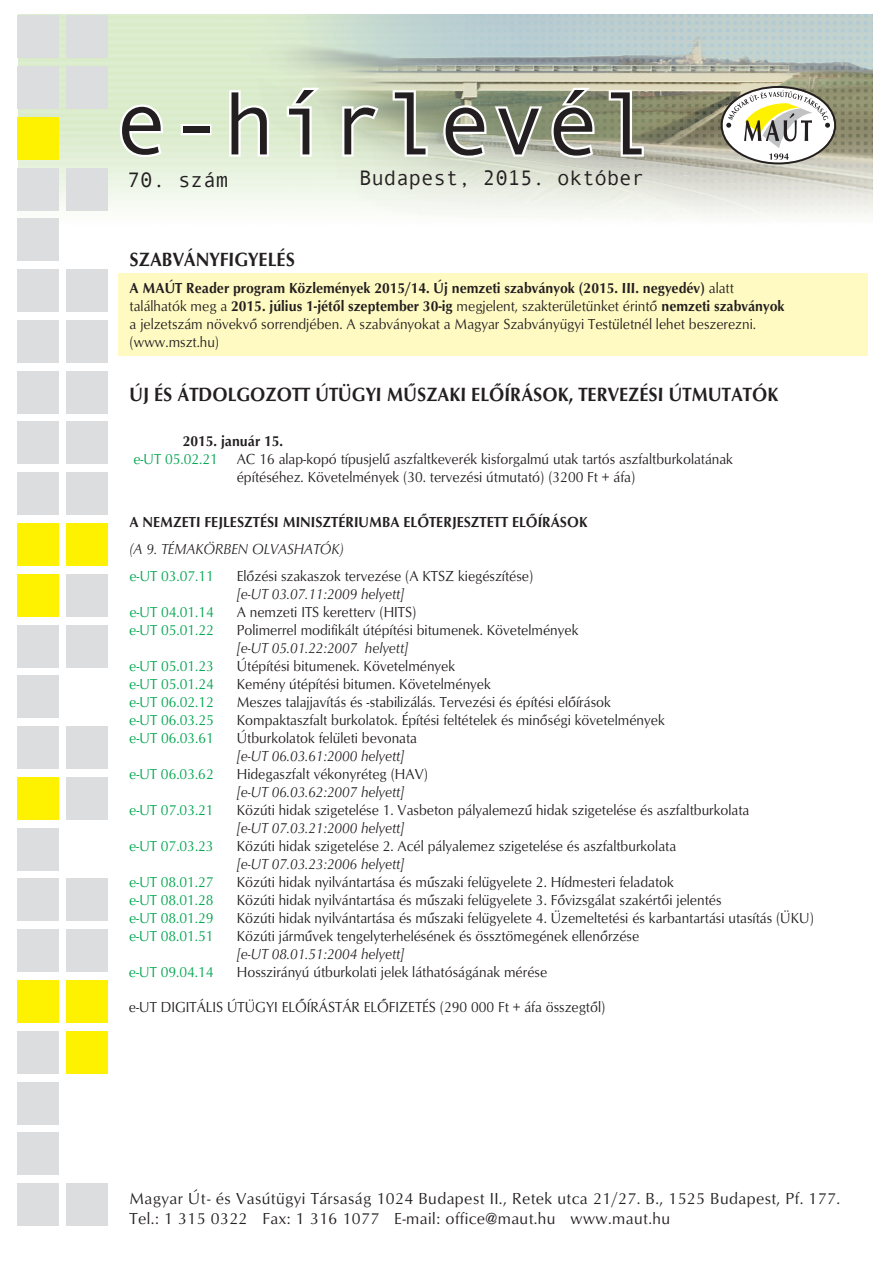
<style>
.page{position:relative;width:893px;height:1263px;background:#fff}
.page>*{position:absolute;margin:0;border:0;box-sizing:border-box;transform-origin:0 0}
.t1{font:21px "Andale Mono";letter-spacing:-.01em;color:#231f20}
.t2{font:19.8px "H Optim Bol DTC";color:#231f20;scale:.91 1}
.t3{font:16.5px/19.5px "H Optim Rom DTC";letter-spacing:.025em;color:#231f20}
.t4{font:15px/18px "H Optim Rom DTC";color:#231f20;scale:.93 1}
.t5{font:15px/18px "H Optim Bol DTC";color:#231f20;scale:.93 1}
.t6{font:15px "H Optim Rom Ita DTC";color:#231f20;scale:.93 1}
.t7{font:15px "H Optim Rom DTC";color:#00a650;scale:.93 1}
.s1{font-family:"H Optim Rom DTC"}
</style>
<div class="page">
<div style="left:118px;top:273px;width:750px;height:83px;background:#fffac2"></div>
<img style="left:19px;top:14px;width:853px;height:215px">
<div style="left:17px;top:1183px;width:41px;height:43px;background:#dcddde"></div>
<div style="left:17px;top:1133px;width:41px;height:42px;background:#dcddde"></div>
<div style="left:17px;top:1082px;width:41px;height:42px;background:#dcddde"></div>
<div style="left:17px;top:1031px;width:41px;height:42px;background:#dcddde"></div>
<div style="left:17px;top:980px;width:41px;height:43px;background:#fff200"></div>
<div style="left:17px;top:930px;width:41px;height:42px;background:#dcddde"></div>
<div style="left:17px;top:879px;width:41px;height:42px;background:#dcddde"></div>
<div style="left:17px;top:828px;width:41px;height:42px;background:#dcddde"></div>
<div style="left:17px;top:777px;width:41px;height:43px;background:#fff200"></div>
<div style="left:17px;top:726px;width:41px;height:43px;background:#dcddde"></div>
<div style="left:17px;top:676px;width:41px;height:42px;background:#dcddde"></div>
<div style="left:17px;top:625px;width:41px;height:42px;background:#dcddde"></div>
<div style="left:17px;top:574px;width:41px;height:42px;background:#fff200"></div>
<div style="left:17px;top:523px;width:41px;height:43px;background:#fff200"></div>
<div style="left:17px;top:473px;width:41px;height:42px;background:#dcddde"></div>
<div style="left:17px;top:422px;width:41px;height:42px;background:#dcddde"></div>
<div style="left:17px;top:371px;width:41px;height:42px;background:#dcddde"></div>
<div style="left:17px;top:320px;width:41px;height:43px;background:#dcddde"></div>
<div style="left:17px;top:269px;width:41px;height:43px;background:#dcddde"></div>
<div style="left:17px;top:219px;width:41px;height:42px;background:#dcddde"></div>
<div style="left:17px;top:168px;width:41px;height:42px;background:#dcddde"></div>
<div style="left:17px;top:117px;width:41px;height:42px;background:#fff200"></div>
<div style="left:17px;top:66px;width:41px;height:43px;background:#dcddde"></div>
<div style="left:17px;top:16px;width:41px;height:42px;background:#dcddde"></div>
<div style="left:66px;top:1183px;width:42px;height:43px;background:#dcddde"></div>
<div style="left:66px;top:1031px;width:42px;height:42px;background:#fff200"></div>
<div style="left:66px;top:980px;width:42px;height:43px;background:#fff200"></div>
<div style="left:66px;top:930px;width:42px;height:42px;background:#dcddde"></div>
<div style="left:66px;top:879px;width:42px;height:42px;background:#dcddde"></div>
<div style="left:66px;top:777px;width:42px;height:43px;background:#dcddde"></div>
<div style="left:66px;top:726px;width:42px;height:43px;background:#dcddde"></div>
<div style="left:66px;top:625px;width:42px;height:42px;background:#dcddde"></div>
<div style="left:66px;top:574px;width:42px;height:42px;background:#dcddde"></div>
<div style="left:66px;top:523px;width:42px;height:43px;background:#fff200"></div>
<div style="left:66px;top:473px;width:42px;height:42px;background:#dcddde"></div>
<div style="left:66px;top:422px;width:42px;height:42px;background:#dcddde"></div>
<div style="left:66px;top:371px;width:42px;height:42px;background:#dcddde"></div>
<div style="left:66px;top:320px;width:42px;height:43px;background:#dcddde"></div>
<div style="left:66px;top:269px;width:42px;height:43px;background:#dcddde"></div>
<div style="left:66px;top:168px;width:42px;height:42px;background:#dcddde"></div>
<div style="left:66px;top:66px;width:42px;height:43px;background:#dcddde"></div>
<div style="left:66px;top:16px;width:42px;height:42px;background:#dcddde"></div>
<svg style="left:118px;top:102px;width:47px;height:57px"></svg>
<div style="left:183px;top:126px;width:26px;height:7px;background:#231f20"></div>
<svg style="left:227px;top:88px;width:44px;height:71px"></svg>
<svg style="left:285px;top:84px;width:35px;height:75px;background:#bec6b4"></svg>
<svg style="left:340px;top:103px;width:41px;height:56px;background:#b1b8a7"></svg>
<svg style="left:390px;top:88px;width:40px;height:71px;background:#a0a695"></svg>
<svg style="left:441px;top:84px;width:156px;height:76px;background:#959989"></svg>
<svg style="left:606px;top:88px;width:40px;height:71px;background:#8f907d"></svg>
<svg style="left:721px;top:86px;width:115px;height:78px"></svg>
<h1 class="t1" style="left:128px;top:168px;width:102px">70. szám</h1>
<h1 class="t1" style="left:359px;top:166px;width:287px">Budapest, 2015. október</h1>
<h2 class="t2" style="left:130px;top:250px;width:183px">SZABVÁNYFIGYELÉS</h2>
<p class="t5" style="left:130px;top:280px;width:706px">A MAÚT Reader program Közlemények 2015/14. Új nemzeti szabványok (2015. III. negyedév) <span class="s1">alatt találhatók meg a</span> 2015. július 1-jétôl szeptember 30-ig <span class="s1">megjelent, szakterületünket érintô</span> nemzeti szabványok</p>
<p class="t4" style="left:130px;top:316px;width:675px">a jelzetszám növekvô sorrendjében. A szabványokat a Magyar Szabványügyi Testületnél lehet beszerezni. (www.mszt.hu)</p>
<h2 class="t2" style="left:130px;top:385px;width:714px">ÚJ ÉS ÁTDOLGOZOTT ÚTÜGYI MÛSZAKI ELÔÍRÁSOK, TERVEZÉSI ÚTMUTATÓK</h2>
<p class="t5" style="left:183px;top:433px;width:109px">2015. január 15.</p>
<p class="t7" style="left:133px;top:453px;width:92px">e-UT 05.02.21</p>
<p class="t4" style="left:237px;top:451px;width:535px">AC 16 alap-kopó típusjelû aszfaltkeverék kisforgalmú utak tartós aszfaltburkolatának építéséhez. Követelmények (30. tervezési útmutató) (3200 Ft + áfa)</p>
<p class="t5" style="left:129px;top:514px;width:494px">A NEMZETI FEJLESZTÉSI MINISZTÉRIUMBA ELÔTERJESZTETT ELÔÍRÁSOK</p>
<p class="t6" style="left:129px;top:543px;width:232px">(A 9. TÉMAKÖRBEN OLVASHATÓK)</p>
<p class="t7" style="left:129px;top:570px;width:92px">e-UT 03.07.11</p>
<p class="t4" style="left:237px;top:568px;width:320px">Elôzési szakaszok tervezése (A KTSZ kiegészítése)</p>
<p class="t6" style="left:237px;top:588px;width:182px">[e-UT 03.07.11:2009 helyett]</p>
<p class="t7" style="left:129px;top:606px;width:92px">e-UT 04.01.14</p>
<p class="t4" style="left:237px;top:604px;width:195px">A nemzeti ITS keretterv (HITS)</p>
<p class="t7" style="left:129px;top:624px;width:92px">e-UT 05.01.22</p>
<p class="t4" style="left:237px;top:622px;width:369px">Polimerrel modifikált útépítési bitumenek. Követelmények</p>
<p class="t6" style="left:237px;top:642px;width:186px">[e-UT 05.01.22:2007 helyett]</p>
<p class="t7" style="left:129px;top:660px;width:92px">e-UT 05.01.23</p>
<p class="t4" style="left:237px;top:658px;width:236px">Útépítési bitumenek. Követelmények</p>
<p class="t7" style="left:129px;top:678px;width:92px">e-UT 05.01.24</p>
<p class="t4" style="left:237px;top:676px;width:275px">Kemény útépítési bitumen. Követelmények</p>
<p class="t7" style="left:129px;top:696px;width:92px">e-UT 06.02.12</p>
<p class="t4" style="left:237px;top:694px;width:404px">Meszes talajjavítás és -stabilizálás. Tervezési és építési elôírások</p>
<p class="t7" style="left:129px;top:714px;width:92px">e-UT 06.03.25</p>
<p class="t4" style="left:237px;top:712px;width:462px">Kompaktaszfalt burkolatok. Építési feltételek és minôségi követelmények</p>
<p class="t7" style="left:129px;top:732px;width:92px">e-UT 06.03.61</p>
<p class="t4" style="left:237px;top:730px;width:195px">Útburkolatok felületi bevonata</p>
<p class="t6" style="left:237px;top:750px;width:182px">[e-UT 06.03.61:2000 helyett]</p>
<p class="t7" style="left:129px;top:768px;width:92px">e-UT 06.03.62</p>
<p class="t4" style="left:237px;top:766px;width:207px">Hidegaszfalt vékonyréteg (HAV)</p>
<p class="t6" style="left:237px;top:786px;width:182px">[e-UT 06.03.62:2007 helyett]</p>
<p class="t7" style="left:129px;top:804px;width:92px">e-UT 07.03.21</p>
<p class="t4" style="left:237px;top:802px;width:553px">Közúti hidak szigetelése 1. Vasbeton pályalemezû hidak szigetelése és aszfaltburkolata</p>
<p class="t6" style="left:237px;top:822px;width:182px">[e-UT 07.03.21:2000 helyett]</p>
<p class="t7" style="left:129px;top:840px;width:92px">e-UT 07.03.23</p>
<p class="t4" style="left:237px;top:838px;width:474px">Közúti hidak szigetelése 2. Acél pályalemez szigetelése és aszfaltburkolata</p>
<p class="t6" style="left:237px;top:858px;width:182px">[e-UT 07.03.23:2006 helyett]</p>
<p class="t7" style="left:129px;top:876px;width:92px">e-UT 08.01.27</p>
<p class="t4" style="left:237px;top:874px;width:471px">Közúti hidak nyilvántartása és mûszaki felügyelete 2. Hídmesteri feladatok</p>
<p class="t7" style="left:129px;top:894px;width:92px">e-UT 08.01.28</p>
<p class="t4" style="left:237px;top:892px;width:523px">Közúti hidak nyilvántartása és mûszaki felügyelete 3. Fôvizsgálat szakértôi jelentés</p>
<p class="t7" style="left:129px;top:912px;width:92px">e-UT 08.01.29</p>
<p class="t4" style="left:237px;top:910px;width:622px">Közúti hidak nyilvántartása és mûszaki felügyelete 4. Üzemeltetési és karbantartási utasítás (ÜKU)</p>
<p class="t7" style="left:129px;top:930px;width:92px">e-UT 08.01.51</p>
<p class="t4" style="left:237px;top:928px;width:434px">Közúti jármûvek tengelyterhelésének és össztömegének ellenôrzése</p>
<p class="t6" style="left:237px;top:948px;width:182px">[e-UT 08.01.51:2004 helyett]</p>
<p class="t7" style="left:129px;top:966px;width:92px">e-UT 09.04.14</p>
<p class="t4" style="left:237px;top:964px;width:335px">Hosszirányú útburkolati jelek láthatóságának mérése</p>
<p class="t4" style="left:129px;top:999px;width:514px">e-UT DIGITÁLIS ÚTÜGYI ELÔÍRÁSTÁR ELÔFIZETÉS (290 000 Ft + áfa összegtôl)</p>
<p class="t3" style="left:129px;top:1191px;width:712px">Magyar Út- és Vasútügyi Társaság 1024 Budapest II., Retek utca 21/27. B., 1525 Budapest, Pf. 177.<br>Tel.: 1 315 0322 Fax: 1 316 1077 E-mail: office@maut.hu www.maut.hu</p>
</div>
